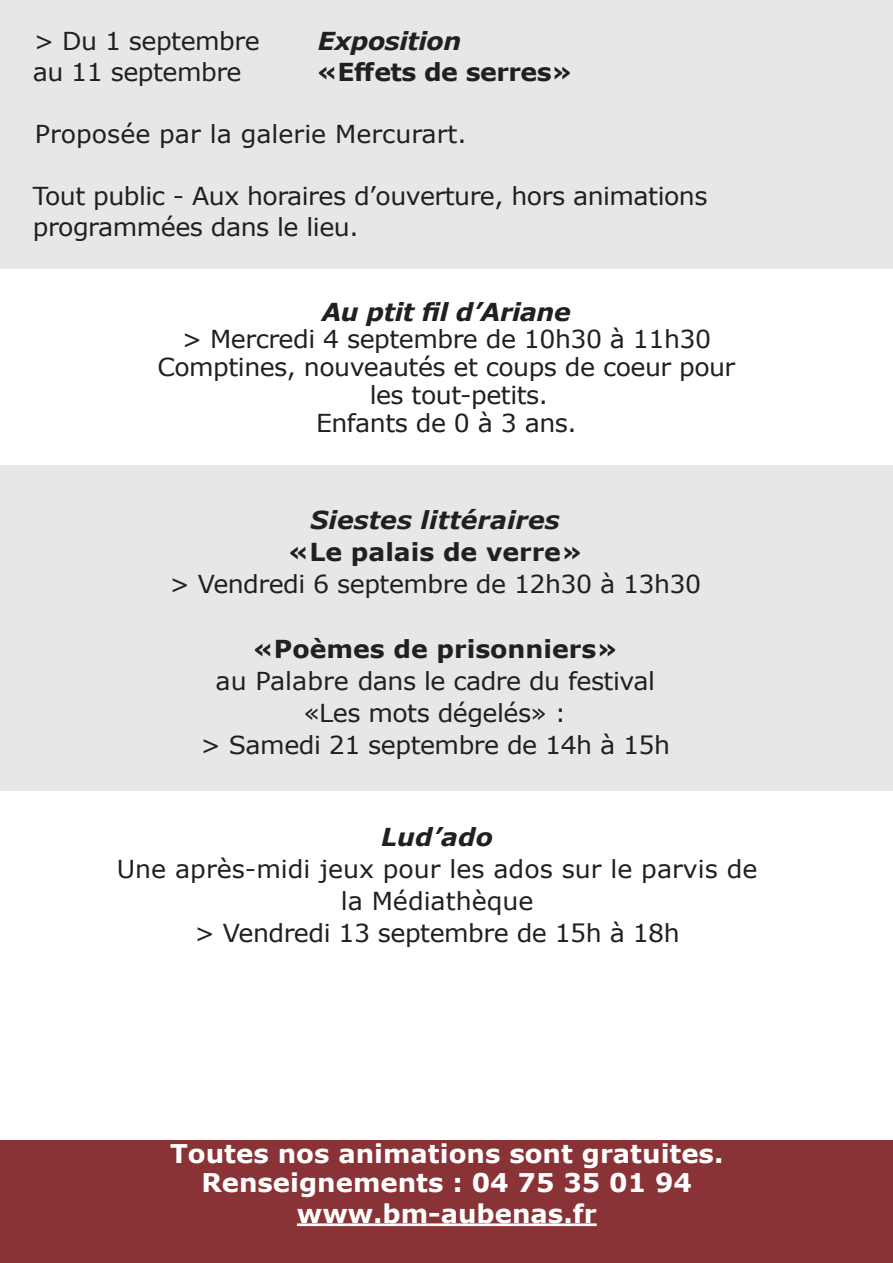
<style>
.page{position:relative;width:893px;height:1263px;background:#fff}
.page>*{position:absolute;margin:0;border:0;box-sizing:border-box;transform-origin:0 0}
.t1{font:700 25.8px/30px "Verdana";color:#fff;text-align:center}
.t2{font:24.6px/32.1px "Verdana";letter-spacing:-.02em;color:#231f20}
.t3{font:24.6px/31.8px "Verdana";color:#231f20;text-align:center}
.t4{font:700 24.6px "Verdana";color:#231f20}
.t5{font:italic 700 24.6px "Verdana";letter-spacing:-.02em;color:#231f20}
.t6{font:italic 700 24.6px "Verdana";color:#231f20}
.t7{font:700 24.6px "Verdana";letter-spacing:-.02em;color:#231f20}
</style>
<div class="page">
<div style="left:0;top:1140px;width:893px;height:123px;background:#8a3337"></div>
<hr style="left:297px;top:1223px;width:300px;height:3px;background:#fff">
<div style="left:0;top:0;width:893px;height:269px;background:#e6e7e9"></div>
<div style="left:0;top:465px;width:893px;height:326px;background:#e6e7e9"></div>
<p class="t2" style="left:34px;top:25px;width:227px">&gt; Du 1 septembre</p>
<p class="t5" style="left:318px;top:24px;width:145px">Exposition</p>
<p class="t2" style="left:33px;top:56px;width:210px">au 11 septembre</p>
<p class="t7" style="left:316px;top:55px;width:258px">«Effets de serres»</p>
<p class="t3" style="left:35px;top:118px;width:433px">Proposée par la galerie Mercurart.</p>
<p class="t2" style="left:33px;top:180px;width:676px;line-height:30.9px">Tout public - Aux horaires d’ouverture, hors animations programmées dans le lieu.</p>
<p class="t5" style="left:322px;top:294px;width:250px">Au ptit fil d’Ariane</p>
<p class="t2" style="left:182px;top:323px;width:531px">&gt; Mercredi 4 septembre de 10h30 à 11h30</p>
<p class="t2" style="left:157px;top:351px;width:579px">Comptines, nouveautés et coups de coeur pour</p>
<p class="t2" style="left:370px;top:379px;width:180px">les tout-petits.</p>
<p class="t2" style="left:316px;top:407px;width:262px">Enfants de 0 à 3 ans.</p>
<p class="t6" style="left:311px;top:503px;width:251px">Siestes littéraires</p>
<p class="t4" style="left:288px;top:535px;width:296px">«Le palais de verre»</p>
<p class="t2" style="left:169px;top:568px;width:533px">&gt; Vendredi 6 septembre de 12h30 à 13h30</p>
<p class="t4" style="left:253px;top:631px;width:367px">«Poèmes de prisonniers»</p>
<p class="t2" style="left:200px;top:664px;width:471px;text-align:center">au Palabre dans le cadre du festival «Les mots dégelés» :<br>&gt; Samedi 21 septembre de 14h à 15h</p>
<p class="t6" style="left:381px;top:820px;width:113px">Lud’ado</p>
<p class="t3" style="left:117px;top:853px;width:642px">Une après-midi jeux pour les ados sur le parvis de la Médiathèque<br>&gt; Vendredi 13 septembre de 15h à 18h</p>
<p class="t1" style="left:170px;top:1138px;width:555px">Toutes nos animations sont gratuites.<br>Renseignements : 04 75 35 01 94 www.bm-aubenas.fr</p>
</div>
